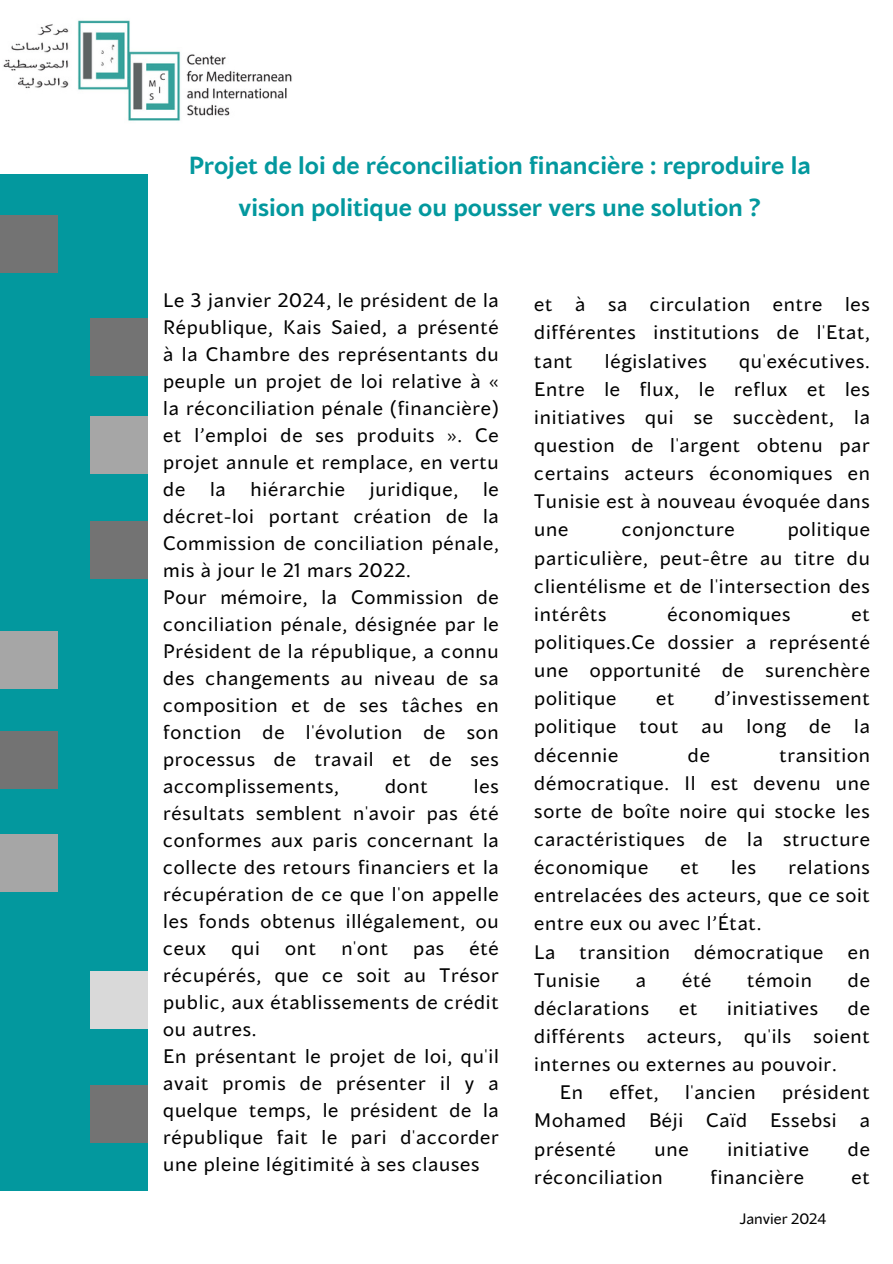
<style>
.page{position:relative;width:893px;height:1264px;background:#fff}
.page>*{position:absolute;margin:0;border:0;box-sizing:border-box;transform-origin:0 0}
.t1{font:700 24.6px/42.8px "Blacker Sans Pro";color:#03989e;text-align:center}
.t2{font:19.5px/27px "Blacker Sans Pro";letter-spacing:.04em;color:#000;text-align:justify}
.t3{font:15px "Blacker Sans Pro";color:#000}
</style>
<div class="page">
<div style="left:0;top:174px;width:147px;height:1016px;background:#03989e"></div>
<div style="left:0;top:215px;width:57px;height:57px;background:#737373"></div>
<div style="left:90px;top:318px;width:57px;height:58px;background:#737373"></div>
<div style="left:90px;top:416px;width:57px;height:57px;background:#a6a6a6"></div>
<div style="left:90px;top:521px;width:57px;height:57px;background:#737373"></div>
<div style="left:0;top:631px;width:57px;height:57px;background:#a6a6a6"></div>
<div style="left:0;top:731px;width:57px;height:57px;background:#737373"></div>
<div style="left:0;top:834px;width:57px;height:57px;background:#a6a6a6"></div>
<div style="left:90px;top:970px;width:57px;height:58px;background:#d9d9d9"></div>
<div style="left:90px;top:1085px;width:57px;height:58px;background:#737373"></div>
<img style="left:3px;top:20px;width:289px;height:101px">
<p class="t1" style="left:189px;top:143px;width:623px">Projet de loi de réconciliation financière : reproduire la vision politique ou pousser vers une solution ?</p>
<p class="t2" style="left:163px;top:285px;width:337px">Le 3 janvier 2024, le président de la République, Kais Saied, a présenté à la Chambre des représentants du peuple un projet de loi relative à « la réconciliation pénale (financière) et l’emploi de ses produits ». Ce projet annule et remplace, en vertu de</p>
<p class="t2" style="left:210px;top:474px;width:17px">la</p>
<p class="t2" style="left:250px;top:474px;width:96px">hiérarchie</p>
<p class="t2" style="left:370px;top:474px;width:90px">juridique,</p>
<p class="t2" style="left:163px;top:474px;width:337px;text-indent:320px">le décret-loi portant création de la Commission de conciliation pénale, mis à jour le 21 mars 2022.</p>
<p class="t2" style="left:163px;top:582px;width:337px">Pour mémoire, la Commission de conciliation pénale, désignée par le Président de la république, a connu des changements au niveau de sa composition et de ses tâches en fonction de l'évolution de son processus de travail et de ses accomplissements,</p>
<p class="t2" style="left:163px;top:771px;width:337px;text-indent:311px">les résultats semblent n'avoir pas été conformes aux paris concernant la collecte des retours financiers et la récupération de ce que l'on appelle les fonds obtenus illégalement, ou ceux</p>
<p class="t2" style="left:385px;top:771px;width:44px">dont</p>
<p class="t2" style="left:163px;top:933px;width:337px;text-indent:306px">été récupérés, que ce soit au Trésor public, aux établissements de crédit ou autres.</p>
<p class="t2" style="left:163px;top:1041px;width:337px">En présentant le projet de loi, qu'il avait promis de présenter il y a quelque temps, le président de la république fait le pari d'accorder une pleine légitimité à ses clauses</p>
<p class="t2" style="left:231px;top:933px;width:30px">qui</p>
<p class="t2" style="left:285px;top:933px;width:32px">ont</p>
<p class="t2" style="left:341px;top:933px;width:48px">n'ont</p>
<p class="t2" style="left:413px;top:933px;width:32px">pas</p>
<p class="t2" style="left:534px;top:290px;width:337px;line-height:28.2px">et à sa circulation entre les différentes institutions de l'Etat, tant</p>
<p class="t2" style="left:534px;top:346px;width:337px;line-height:28.2px;text-indent:205px">qu'exécutives.<br>Entre le flux, le reflux et les initiatives qui se succèdent, la question de l'argent obtenu par certains acteurs économiques en Tunisie est à nouveau évoquée dans une</p>
<p class="t2" style="left:605px;top:346px;width:103px">législatives</p>
<p class="t2" style="left:534px;top:515px;width:337px;line-height:28.2px;text-indent:253px">politique particulière, peut-être au titre du clientélisme et de l'intersection des intérêts</p>
<p class="t2" style="left:621px;top:515px;width:114px">conjoncture</p>
<p class="t2" style="left:667px;top:600px;width:124px">économiques</p>
<p class="t2" style="left:534px;top:599px;width:337px;line-height:28.2px;text-indent:317px">et politiques.Ce dossier a représenté une opportunité de surenchère politique</p>
<p class="t2" style="left:534px;top:683px;width:337px;line-height:28.2px;text-indent:180px">d’investissement politique tout au long de la décennie</p>
<p class="t2" style="left:656px;top:684px;width:20px">et</p>
<p class="t2" style="left:688px;top:740px;width:23px">de</p>
<p class="t2" style="left:534px;top:740px;width:337px;line-height:28.2px;text-indent:245px">transition démocratique. Il est devenu une sorte de boîte noire qui stocke les caractéristiques de la structure économique</p>
<p class="t2" style="left:534px;top:852px;width:337px;line-height:28.2px;text-indent:254px">relations entrelacées des acteurs, que ce soit entre eux ou avec l’État.</p>
<p class="t2" style="left:534px;top:936px;width:337px;line-height:28.2px">La transition démocratique en<br>Tunisie</p>
<p class="t2" style="left:680px;top:853px;width:20px">et</p>
<p class="t2" style="left:731px;top:853px;width:26px">les</p>
<p class="t2" style="left:636px;top:965px;width:12px">a</p>
<p class="t2" style="left:682px;top:965px;width:31px">été</p>
<p class="t2" style="left:747px;top:965px;width:66px">témoin</p>
<p class="t2" style="left:847px;top:965px;width:23px">de</p>
<p class="t2" style="left:534px;top:993px;width:116px">déclarations</p>
<p class="t2" style="left:679px;top:993px;width:20px">et</p>
<p class="t2" style="left:727px;top:993px;width:92px">initiatives</p>
<p class="t2" style="left:534px;top:993px;width:337px;line-height:28.2px;text-indent:313px">de différents acteurs, qu'ils soient internes ou externes au pouvoir.</p>
<p class="t2" style="left:560px;top:1078px;width:25px">En</p>
<p class="t2" style="left:609px;top:1078px;width:51px">effet,</p>
<p class="t2" style="left:685px;top:1078px;width:72px">l'ancien</p>
<p class="t2" style="left:534px;top:1077px;width:337px;line-height:28.2px;text-indent:248px">président Mohamed Béji Caïd Essebsi a présenté</p>
<p class="t2" style="left:654px;top:1134px;width:36px">une</p>
<p class="t2" style="left:727px;top:1134px;width:83px">initiative</p>
<p class="t2" style="left:847px;top:1134px;width:23px">de</p>
<p class="t2" style="left:534px;top:1162px;width:130px">réconciliation</p>
<p class="t2" style="left:710px;top:1162px;width:95px">financière</p>
<p class="t2" style="left:851px;top:1162px;width:20px">et</p>
<p class="t3" style="left:739px;top:1209px;width:88px">Janvier 2024</p>
</div>
